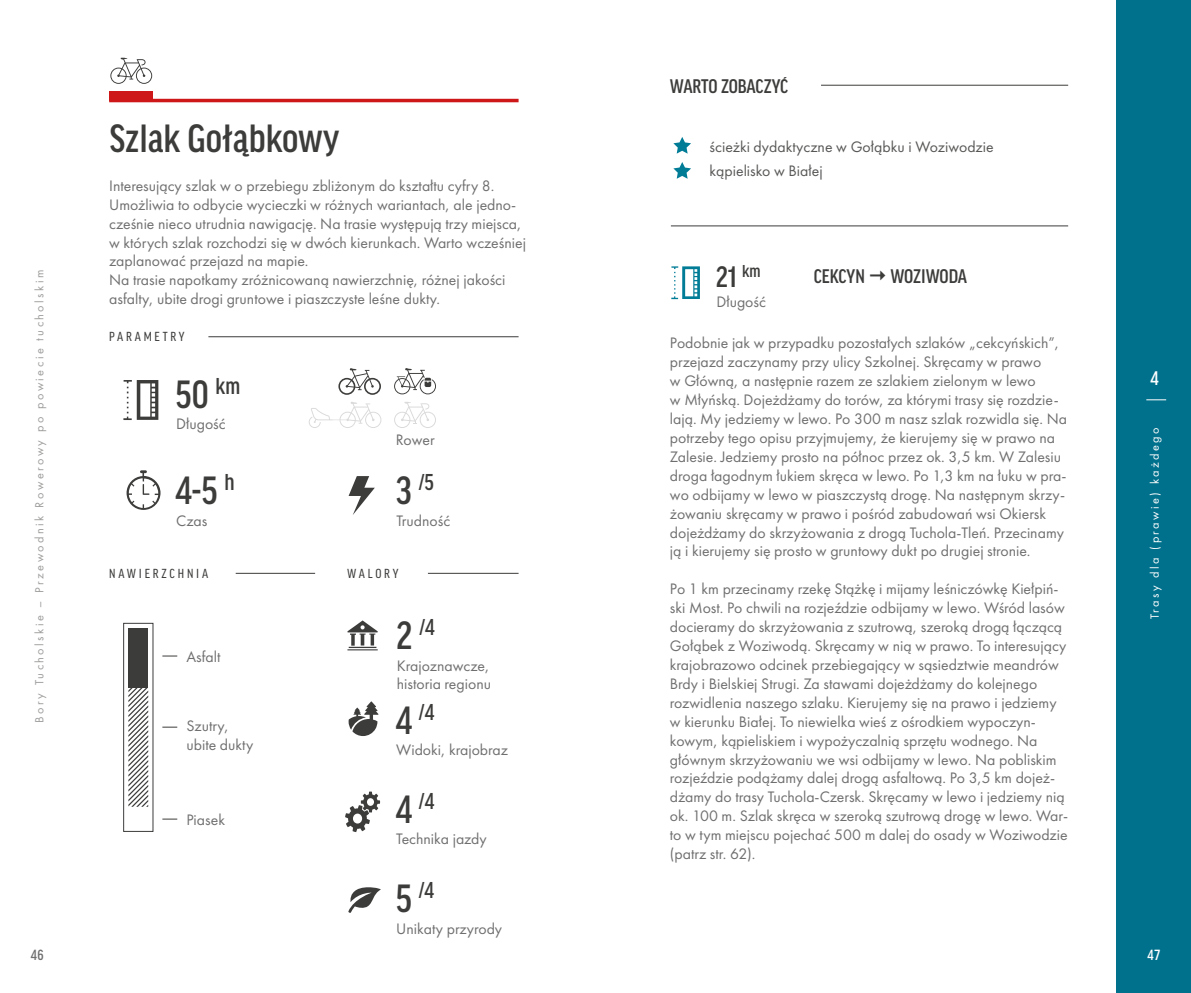
<style>
.page{position:relative;width:1191px;height:993px;background:#fff}
.page>*{position:absolute;margin:0;border:0;box-sizing:border-box;transform-origin:0 0}
.t1{font:500 condensed 42px "Good Headline Pro";color:#3c3c3b}
.t2{font:500 condensed 31.5px "Good Headline Pro";color:#3c3c3b}
.t3{font:500 condensed 24.5px "Good Headline Pro";color:#3c3c3b}
.t4{font:500 condensed 21px "Good Headline Pro";letter-spacing:-.01em;color:#3c3c3b}
.t5{font:500 condensed 21px "Good Headline Pro";color:#fff}
.t6{font:15.75px/18.9px "Futura PT";color:#706f6f}
.t7{font:15.75px/23.8px "Futura PT";color:#575756}
.t8{font:500 condensed 15.75px "Good Headline Pro";color:#706f6f}
.t9{font:500 condensed 15.75px "Good Headline Pro";color:#fff}
.t10{font:condensed 14px "Good Headline Pro";letter-spacing:.2em;color:#3c3c3b}
.t11{font:12.25px "Futura PT";letter-spacing:.2em;color:#9d9d9c}
.t12{font:12.25px "Futura PT";letter-spacing:.2em;color:#fff}
.s1{font-size:42px}
</style>
<div class="page">
<div style="left:1116px;top:0;width:75px;height:992px;background:#00718d"></div>
<hr style="left:109px;top:99px;width:409px;height:3px;background:#cd1719">
<hr style="left:208px;top:336px;width:310px;height:1px;background:#3c3c3b">
<hr style="left:236px;top:572px;width:79px;height:1px;background:#3c3c3b">
<hr style="left:428px;top:572px;width:90px;height:1px;background:#3c3c3b">
<svg style="left:123px;top:380px;width:35px;height:40px"></svg>
<svg style="left:348px;top:887px;width:33px;height:26px"></svg>
<svg style="left:347px;top:620px;width:31px;height:30px"></svg>
<svg style="left:348px;top:701px;width:30px;height:34px"></svg>
<svg style="left:345px;top:791px;width:35px;height:40px"></svg>
<svg style="left:127px;top:470px;width:33px;height:39px"></svg>
<hr style="left:671px;top:225px;width:397px;height:1px;background:#3c3c3b">
<hr style="left:821px;top:85px;width:247px;height:1px;background:#3c3c3b">
<svg style="left:673px;top:137px;width:18px;height:17px"></svg>
<svg style="left:673px;top:162px;width:18px;height:17px"></svg>
<svg style="left:671px;top:266px;width:29px;height:33px"></svg>
<svg style="left:348px;top:476px;width:27px;height:39px"></svg>
<svg style="left:394px;top:402px;width:42px;height:26px"></svg>
<svg style="left:309px;top:402px;width:72px;height:26px"></svg>
<svg style="left:338px;top:368px;width:43px;height:26px"></svg>
<svg style="left:394px;top:368px;width:42px;height:26px"></svg>
<div style="left:123px;top:623px;width:30px;height:208px;border:1px solid #3c3c3b"></div>
<div style="left:128px;top:628px;width:20px;height:59px;background:#3c3c3b"></div>
<svg style="left:128px;top:687px;width:20px;height:119px"></svg>
<svg style="left:162px;top:655px;width:15px;height:1px"></svg>
<svg style="left:162px;top:726px;width:15px;height:1px"></svg>
<svg style="left:162px;top:818px;width:15px;height:1px"></svg>
<svg style="left:110px;top:58px;width:42px;height:26px"></svg>
<div style="left:109px;top:91px;width:44px;height:9px;background:#cd1719"></div>
<svg style="left:1146px;top:399px;width:20px;height:1px"></svg>
<p class="t11" style="left:32px;top:722px;width:454px;rotate:-90deg">Bory Tucholskie – Przewodnik Rowerowy po powiecie tucholskim</p>
<h1 class="t1" style="left:110px;top:117px;width:231px">Szlak Gołąbkowy</h1>
<p class="t6" style="left:109px;top:176px;width:418px">Interesujący szlak w o przebiegu zbliżonym do kształtu cyfry 8.<br>Umożliwia to odbycie wycieczki w różnych wariantach, ale jedno&shy;cześnie nieco utrudnia nawigację. Na trasie występują trzy miejsca, w których szlak rozchodzi się w dwóch kierunkach. Warto wcześniej zaplanować przejazd na mapie.<br>Na trasie napotkamy zróżnicowaną nawierzchnię, różnej jakości asfalty, ubite drogi gruntowe i piaszczyste leśne dukty.</p>
<p class="t10" style="left:109px;top:329px;width:77px">PARAMETRY</p>
<h1 class="t1" style="left:175px;top:372px;width:66px">50 <sup>km</sup></h1>
<p class="t6" style="left:176px;top:414px;width:51px">Długość</p>
<h1 class="t1" style="left:175px;top:469px;width:60px">4-5 <sup>h</sup></h1>
<p class="t6" style="left:176px;top:511px;width:33px">Czas</p>
<p class="t6" style="left:396px;top:430px;width:40px">Rower</p>
<h3 class="t3" style="left:396px;top:469px;width:40px"><span class="s1">3</span> /5</h3>
<p class="t6" style="left:396px;top:511px;width:55px">Trudność</p>
<p class="t10" style="left:109px;top:565px;width:100px">NAWIERZCHNIA</p>
<p class="t10" style="left:347px;top:565px;width:53px">WALORY</p>
<p class="t6" style="left:186px;top:646px;width:36px">Asfalt</p>
<p class="t6" style="left:186px;top:716px;width:68px">Szutry, ubite dukty</p>
<p class="t6" style="left:186px;top:809px;width:40px">Piasek</p>
<h3 class="t3" style="left:396px;top:614px;width:40px"><span class="s1">2</span> /4</h3>
<p class="t6" style="left:397px;top:655px;width:96px">Krajoznawcze, historia regionu</p>
<h3 class="t3" style="left:396px;top:698px;width:40px"><span class="s1">4</span> /4</h3>
<p class="t6" style="left:396px;top:740px;width:113px">Widoki, krajobraz</p>
<h3 class="t3" style="left:396px;top:787px;width:40px"><span class="s1">4</span> /4</h3>
<p class="t6" style="left:396px;top:829px;width:92px">Technika jazdy</p>
<h3 class="t3" style="left:396px;top:877px;width:40px"><span class="s1">5</span> /4</h3>
<p class="t6" style="left:396px;top:918px;width:107px">Unikaty przyrody</p>
<h3 class="t4" style="left:670px;top:75px;width:120px">WARTO ZOBACZYĆ</h3>
<p class="t7" style="left:709px;top:135px;width:285px">ścieżki dydaktyczne w Gołąbku i Woziwodzie kąpielisko w Białej</p>
<h2 class="t2" style="left:716px;top:260px;width:46px">21 <sup>km</sup></h2>
<p class="t6" style="left:716px;top:292px;width:51px">Długość</p>
<h3 class="t4" style="left:814px;top:265px;width:155px">CEKCYN WOZIWODA</h3>
<p class="t6" style="left:670px;top:333px;width:399px">Podobnie jak w przypadku pozostałych szlaków „cekcyńskich”, przejazd zaczynamy przy ulicy Szkolnej. Skręcamy w prawo<br>w Główną, a następnie razem ze szlakiem zielonym w lewo<br>w Młyńską. Dojeżdżamy do torów, za którymi trasy się rozdzie&shy;lają. My jedziemy w lewo. Po 300 m nasz szlak rozwidla się. Na potrzeby tego opisu przyjmujemy, że kierujemy się w prawo na Zalesie. Jedziemy prosto na północ przez ok. 3,5 km. W Zalesiu droga łagodnym łukiem skręca w lewo. Po 1,3 km na łuku w pra&shy;wo odbijamy w lewo w piaszczystą drogę. Na następnym skrzy&shy;żowaniu skręcamy w prawo i pośród zabudowań wsi Okiersk dojeżdżamy do skrzyżowania z drogą Tuchola-Tleń. Przecinamy ją i kierujemy się prosto w gruntowy dukt po drugiej stronie.</p>
<p class="t6" style="left:670px;top:579px;width:400px">Po 1 km przecinamy rzekę Stążkę i mijamy leśniczówkę Kiełpiń&shy;ski Most. Po chwili na rozjeździe odbijamy w lewo. Wśród lasów docieramy do skrzyżowania z szutrową, szeroką drogą łączącą Gołąbek z Woziwodą. Skręcamy w nią w prawo. To interesujący krajobrazowo odcinek przebiegający w sąsiedztwie meandrów Brdy i Bielskiej Strugi. Za stawami dojeżdżamy do kolejnego rozwidlenia naszego szlaku. Kierujemy się na prawo i jedziemy w kierunku Białej. To niewielka wieś z ośrodkiem wypoczyn&shy;kowym, kąpieliskiem i wypożyczalnią sprzętu wodnego. Na głównym skrzyżowaniu we wsi odbijamy w lewo. Na pobliskim rozjeździe podążamy dalej drogą asfaltową. Po 3,5 km dojeż&shy;dżamy do trasy Tuchola-Czersk. Skręcamy w lewo i jedziemy nią ok. 100 m. Szlak skręca w szeroką szutrową drogę w lewo. War&shy;to w tym miejscu pojechać 500 m dalej do osady w Woziwodzie (patrz str. 62).</p>
<h3 class="t5" style="left:1150px;top:367px;width:10px">4</h3>
<p class="t12" style="left:1147px;top:619px;width:193px;rotate:-90deg">Trasy dla (prawie) każdego</p>
<p class="t8" style="left:31px;top:946px;width:15px">46</p>
<p class="t9" style="left:1147px;top:946px;width:14px">47</p>
</div>
